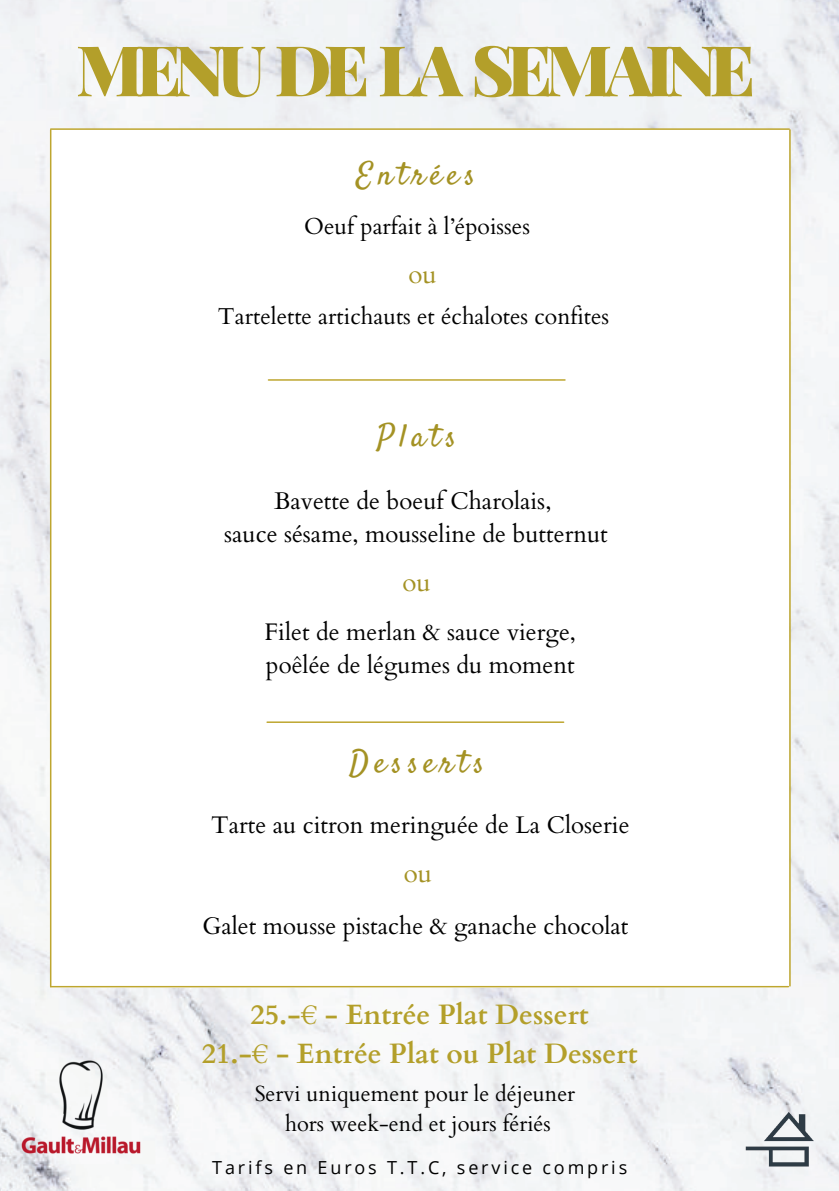
<style>
.page{position:relative;width:839px;height:1191px;background:#fff}
.page>*{position:absolute;margin:0;border:0;box-sizing:border-box;transform-origin:0 0}
.t1{font:900 70px "Playfair Display";letter-spacing:-.11em;color:#b39f2a}
.t2{font:31.8px "Satisfy";letter-spacing:.155em;color:#a49224}
.t3{font:700 28px/39px "Cardo";color:#b39f2a;text-align:center}
.t4{font:26px "Cardo";color:#a49224}
.t5{font:24px/33px "Cardo";color:#000;text-align:center}
.t6{font:23px "Cardo";color:#000}
.t7{font:21.8px/30px "Cardo";color:#000;text-align:center}
.t8{font:18px "Open Sans";letter-spacing:.155em;color:#000}
</style>
<div class="page">
<img style="left:0;top:0;width:838px;height:1191px">
<div style="left:51px;top:129px;width:738px;height:858px;background:#fff"></div>
<hr style="left:268px;top:379px;width:297px;height:2px;background:#bea62f">
<hr style="left:267px;top:721px;width:296px;height:2px;background:#bea62f">
<img style="left:742px;top:1107px;width:77px;height:72px">
<hr style="left:51px;top:128px;width:738px;height:2px;background:#bea62f">
<hr style="left:51px;top:986px;width:737px;height:1px;background:#bea62f">
<hr style="left:50px;top:130px;width:1px;height:857px;background:#bea62f">
<hr style="left:789px;top:130px;width:1px;height:856px;background:#bea62f">
<img style="left:20px;top:1046px;width:122px;height:122px">
<h1 class="t1" style="left:76px;top:15px;width:680px">MENU DE LA SEMAINE</h1>
<h2 class="t2" style="left:356px;top:155px;width:120px">Entrées</h2>
<p class="t6" style="left:304px;top:208px;width:227px">Oeuf parfait à l’époisses</p>
<p class="t4" style="left:408px;top:254px;width:30px">ou</p>
<p class="t6" style="left:218px;top:297px;width:393px">Tartelette artichauts et échalotes confites</p>
<h2 class="t2" style="left:377px;top:416px;width:81px">Plats</h2>
<p class="t5" style="left:224px;top:483px;width:385px">Bavette de boeuf Charolais,<br>sauce sésame, mousseline de butternut</p>
<p class="t4" style="left:402px;top:561px;width:30px">ou</p>
<p class="t5" style="left:264px;top:614px;width:313px;text-align:left">Filet de merlan &amp; sauce vierge, poêlée de légumes du moment</p>
<h2 class="t2" style="left:349px;top:743px;width:136px">Desserts</h2>
<p class="t5" style="left:211px;top:807px;width:420px">Tarte au citron meringuée de La Closerie</p>
<p class="t4" style="left:404px;top:852px;width:30px">ou</p>
<p class="t5" style="left:202px;top:908px;width:427px">Galet mousse pistache &amp; ganache chocolat</p>
<p class="t3" style="left:202px;top:993px;width:437px">25.-€ - Entrée Plat Dessert<br>21.-€ - Entrée Plat ou Plat Dessert</p>
<p class="t7" style="left:255px;top:1078px;width:322px">Servi uniquement pour le déjeuner hors week-end et jours fériés</p>
<p class="t8" style="left:212px;top:1155px;width:416px">Tarifs en Euros T.T.C, service compris</p>
</div>
